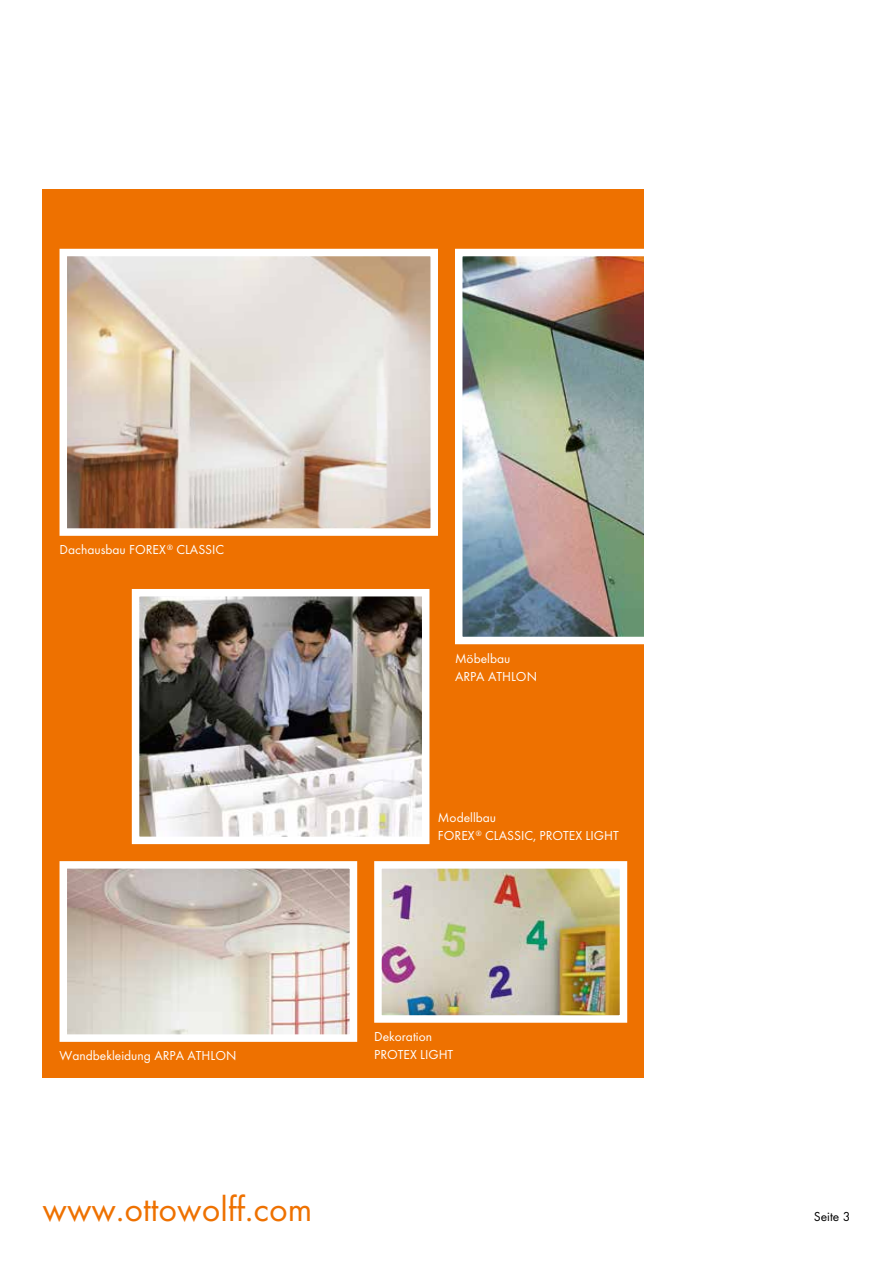
<style>
.page{position:relative;width:893px;height:1263px;background:#fff}
.page>*{position:absolute;margin:0;border:0;box-sizing:border-box;transform-origin:0 0}
.t1{font:36px "Function";color:#ee7100}
.t2{font:13.5px/18px "Function";color:#fff}
.t3{font:13.5px "Function";color:#000}
</style>
<div class="page">
<div style="left:43px;top:189px;width:601px;height:889px;background:#ee7100"></div>
<img style="left:69px;top:258px;width:360px;height:269px">
<div style="left:60px;top:249px;width:378px;height:287px;border:8px solid #fff"></div>
<img style="left:69px;top:870px;width:279px;height:163px">
<div style="left:60px;top:861px;width:297px;height:181px;border:8px solid #fff"></div>
<img style="left:141px;top:598px;width:279px;height:237px">
<div style="left:132px;top:589px;width:297px;height:255px;border:8px solid #fff"></div>
<img style="left:464px;top:258px;width:180px;height:377px">
<div style="left:455px;top:249px;width:204px;height:395px;border:8px solid #fff"></div>
<img style="left:383px;top:870px;width:235px;height:144px">
<div style="left:374px;top:861px;width:253px;height:162px;border:8px solid #fff"></div>
<div style="left:644px;top:230px;width:21px;height:431px;background:#fff"></div>
<p class="t2" style="left:60px;top:541px;width:166px">Dachausbau FOREX <sup>®</sup> CLASsIC</p>
<p class="t2" style="left:455px;top:649px;width:84px">Möbelbau<br>ARPAATHLON</p>
<p class="t2" style="left:438px;top:809px;width:182px">Modellbau<br>FOREX <sup>®</sup> CLASSIC, PROTEX LIGHT</p>
<p class="t2" style="left:60px;top:1047px;width:178px">Wandbekleidung ARPAATHLON</p>
<h1 class="t1" style="left:43px;top:1188px;width:271px">www.ottowolff.com</h1>
<p class="t2" style="left:374px;top:1028px;width:81px">Dekoration<br>PROTEX LIGHT</p>
<p class="t3" style="left:814px;top:1209px;width:38px">Seite 3</p>
</div>
